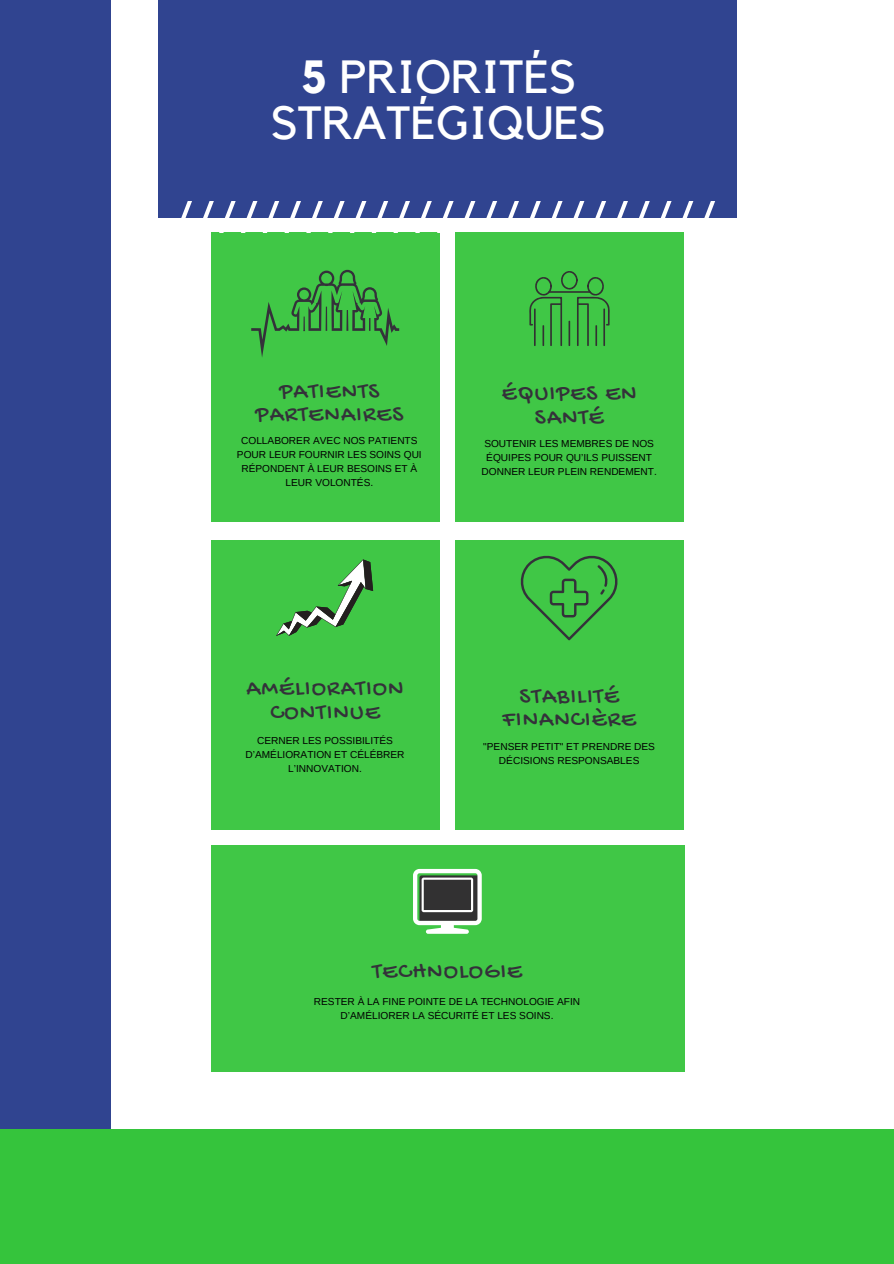
<style>
.page{position:relative;width:894px;height:1264px;background:#fff}
.page>*{position:absolute;margin:0;border:0;box-sizing:border-box;transform-origin:0 0}
.t1{font:46.35px/46.2px "Kollektif";color:#fff;text-align:center}
.t2{font:23.55px/23.4px "Gochi Hand";letter-spacing:.05em;color:#34313a;text-align:center}
.t3{font:10.05px/14px "Arimo";color:#000;text-align:center}
.s1{font-weight:700}
</style>
<div class="page">
<div style="left:159px;top:0;width:577px;height:217px;background:#304490"></div>
<div style="left:210px;top:233px;width:229px;height:289px;background:#40c746"></div>
<div style="left:210px;top:540px;width:229px;height:289px;background:#40c746"></div>
<svg style="left:173px;top:201px;width:544px;height:32px"></svg>
<div style="left:454px;top:233px;width:229px;height:289px;background:#40c746"></div>
<div style="left:454px;top:540px;width:229px;height:289px;background:#40c746"></div>
<div style="left:211px;top:845px;width:473px;height:227px;background:#40c746"></div>
<svg style="left:529px;top:271px;width:80px;height:75px"></svg>
<svg style="left:251px;top:270px;width:148px;height:87px"></svg>
<svg style="left:276px;top:559px;width:97px;height:77px"></svg>
<svg style="left:520px;top:556px;width:97px;height:84px"></svg>
<svg style="left:413px;top:869px;width:68px;height:64px;background:#7a8b7b"></svg>
<div style="left:0;top:0;width:111px;height:1263px;background:#304490"></div>
<div style="left:0;top:1129px;width:893px;height:134px;background:#35c43c"></div>
<p class="t1" style="left:271px;top:55px;width:336px"><span class="s1">5</span> PRIORITÉS<br>STRATÉGIQUES</p>
<p class="t2" style="left:255px;top:380px;width:149px">PATIENTS<br>PARTENAIRES</p>
<p class="t3" style="left:237px;top:434px;width:186px">COLLABORER AVEC NOS PATIENTS<br>POUR LEUR FOURNIR LES SOINS QUI<br>RÉPONDENT À LEUR BESOINS ET À<br>LEUR VOLONTÉS.</p>
<p class="t2" style="left:501px;top:383px;width:136px">ÉQUIPES EN<br>SANTÉ</p>
<p class="t3" style="left:481px;top:436px;width:177px">SOUTENIR LES MEMBRES DE NOS<br>ÉQUIPES POUR QU’ILS PUISSENT<br>DONNER LEUR PLEIN RENDEMENT.</p>
<p class="t2" style="left:246px;top:678px;width:159px">AMÉLIORATION<br>CONTINUE</p>
<p class="t3" style="left:245px;top:733px;width:160px">CERNER LES POSSIBILITÉS<br>D’AMÉLIORATION ET CÉLÉBRER<br>L’INNOVATION.</p>
<p class="t2" style="left:502px;top:685px;width:135px">STABILITÉ<br>FINANCIÈRE</p>
<p class="t3" style="left:483px;top:740px;width:173px">"PENSER PETIT" ET PRENDRE DES<br>DÉCISIONS RESPONSABLES</p>
<p class="t2" style="left:372px;top:961px;width:151px">TECHNOLOGIE</p>
<p class="t3" style="left:314px;top:994px;width:267px">RESTER À LA FINE POINTE DE LA TECHNOLOGIE AFIN<br>D’AMÉLIORER LA SÉCURITÉ ET LES SOINS.</p>
</div>
